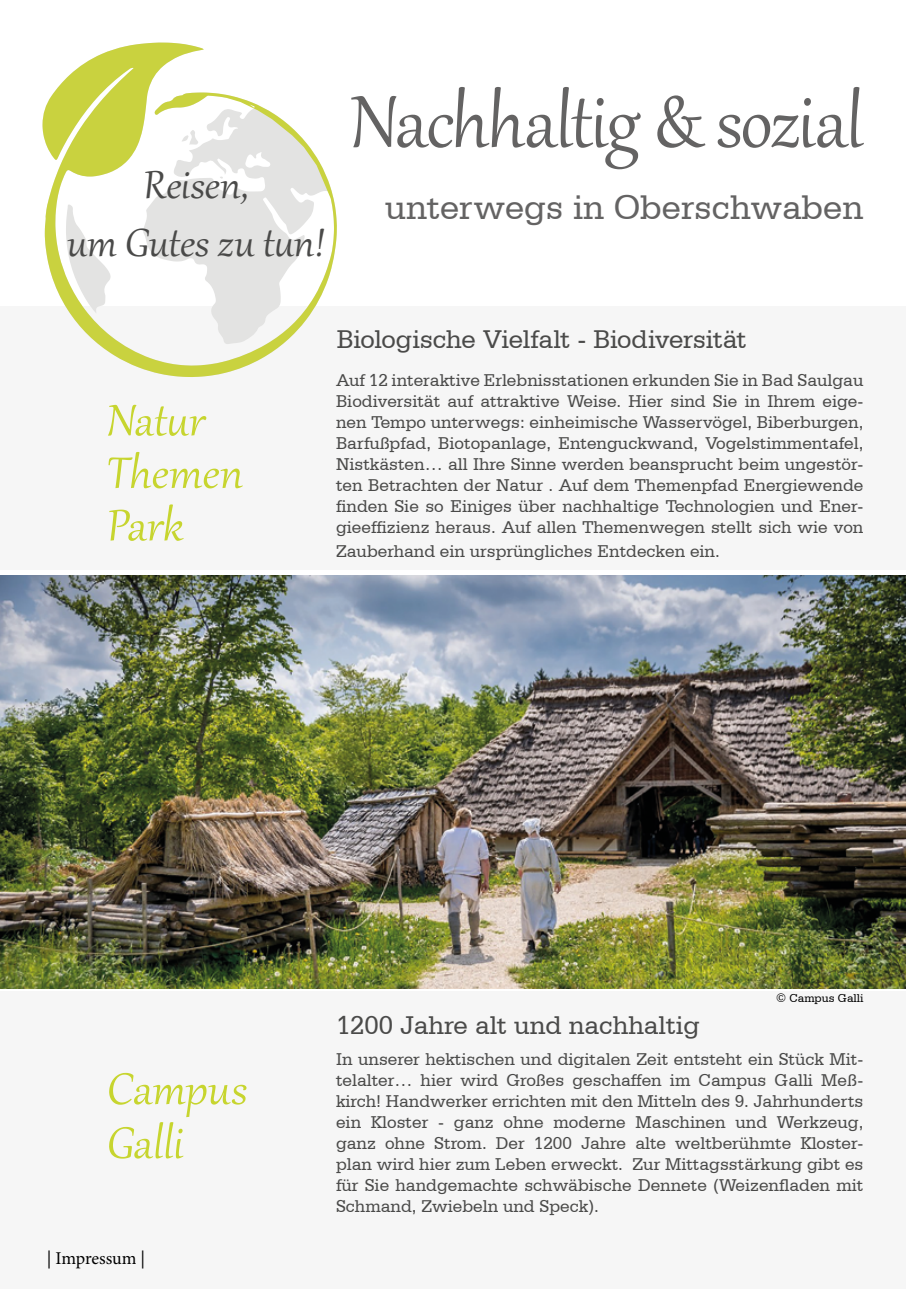
<style>
.page{position:relative;width:906px;height:1289px;background:#fff}
.page>*{position:absolute;margin:0;border:0;box-sizing:border-box;transform-origin:0 0}
.t1{font:90px "Gabriola";letter-spacing:-.02em;color:#646363}
.t2{font:54px/52.5px "Gabriola";color:#c7d52f}
.t3{font:48px/57.6px "Gabriola";color:#4a4a49;text-align:center}
.t4{font:36px "Serifa BT";color:#646363}
.t5{font:27px "Serifa BT";letter-spacing:-.005em;color:#4a4a49}
.t6{font:18px/21px "Serifa BT";color:#4a4a49;text-align:justify}
.t7{font:18px "Minion Pro";letter-spacing:-.01em;color:#000}
.t8{font:12px "Serifa BT";color:#000}
</style>
<div class="page">
<div style="left:0;top:306px;width:906px;height:264px;background:#f6f6f6"></div>
<div style="left:0;top:991px;width:906px;height:297px;background:#f6f6f6"></div>
<svg style="left:43px;top:43px;width:294px;height:334px"></svg>
<img style="left:0;top:575px;width:906px;height:413px">
<h3 class="t3" style="left:67px;top:153px;width:267px">Reisen,<br>um Guteszu tun!</h3>
<h1 class="t1" style="left:350px;top:63px;width:514px">Nachhaltig &amp; sozial</h1>
<h3 class="t4" style="left:385px;top:185px;width:480px">unterwegs in Oberschwaben</h3>
<h2 class="t2" style="left:106px;top:390px;width:146px">Natur<br>Themen<br>Park</h2>
<h3 class="t5" style="left:337px;top:323px;width:411px">Biologische Vielfalt - Biodiversität</h3>
<p class="t6" style="left:336px;top:369px;width:529px">Auf 12 interaktive Erlebnisstationen erkunden Sie in Bad Saulgau Biodiversität auf attraktive Weise. Hier sind Sie in Ihrem eige&shy;nen Tempo unterwegs: einheimische Wasservögel, Biberburgen, Barfußpfad, Biotopanlage, Entenguckwand, Vogelstimmentafel, Nistkästen… all Ihre Sinne werden beansprucht beim ungestör&shy;ten Betrachten der Natur . Auf dem Themenpfad Energiewende finden Sie so Einiges über nachhaltige Technologien und Ener&shy;gieeffizienz heraus. Auf allen Themenwegen stellt sich wie von</p>
<p class="t6" style="left:336px;top:540px;width:385px">Zauberhand ein ursprüngliches Entdecken ein.</p>
<h2 class="t2" style="left:106px;top:1058px;width:150px;line-height:54px">Campus<br>Galli</h2>
<p class="t7" style="left:47px;top:1245px;width:100px">| Impressum |</p>
<p class="t8" style="left:776px;top:990px;width:89px">© Campus Galli</p>
<h3 class="t5" style="left:336px;top:1008px;width:365px">1200 Jahre alt und nachhaltig</h3>
<p class="t6" style="left:336px;top:1048px;width:529px">In unserer hektischen und digitalen Zeit entsteht ein Stück Mit&shy;telalter… hier wird Großes geschaffen im Campus Galli Meß&shy;kirch! Handwerker errichten mit den Mitteln des 9. Jahrhunderts ein Kloster - ganz ohne moderne Maschinen und Werkzeug, ganz ohne Strom. Der 1200 Jahre alte weltberühmte Kloster&shy;plan wird hier zum Leben erweckt. Zur Mittagsstärkung gibt es für Sie handgemachte schwäbische Dennete (Weizenfladen mit Schmand, Zwiebeln und Speck).</p>
</div>
